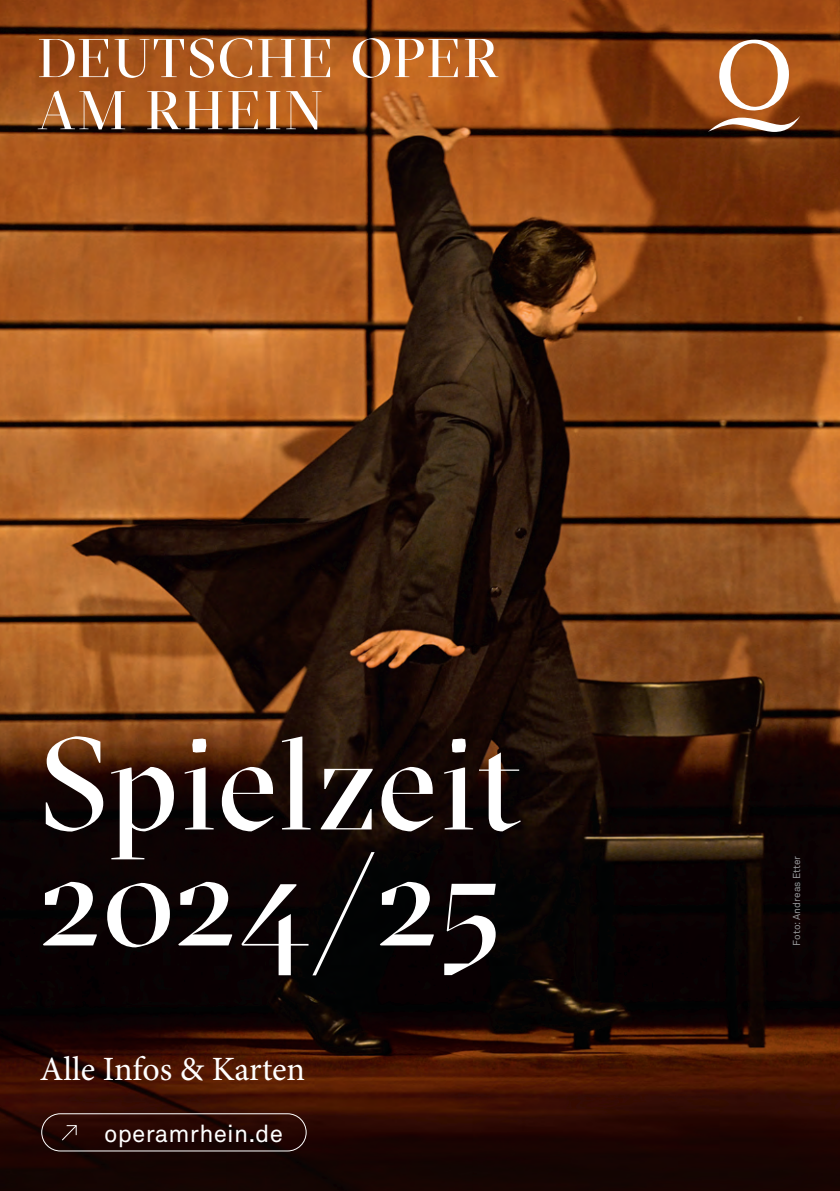
<style>
.page{position:relative;width:840px;height:1191px;background:#fff}
.page>*{position:absolute;margin:0;border:0;box-sizing:border-box;transform-origin:0 0}
.t1{font:130px/116px "GT Sectra Display";letter-spacing:.01em;color:#fff}
.t2{font:34px "Minion Pro";color:#fff}
.t3{font:24px "Akkurat Pro";letter-spacing:.01em;color:#fff}
.t4{font:10px "Akkurat Pro";letter-spacing:.005em;color:#949597}
</style>
<div class="page">
<img style="left:0;top:0;width:839px;height:1191px">
<svg style="left:38px;top:90px;width:283px;height:39px"></svg>
<svg style="left:39px;top:38px;width:459px;height:40px"></svg>
<svg style="left:707px;top:40px;width:92px;height:92px"></svg>
<div style="left:41px;top:1113px;width:265px;height:38px;border:1px solid #fff;border-radius:19px"></div>
<svg style="left:61px;top:1124px;width:16px;height:17px"></svg>
<p class="t1" style="left:40px;top:727px;width:482px">Spielzeit<br>2024/25</p>
<p class="t2" style="left:40px;top:1046px;width:267px">Alle Infos &amp; Karten</p>
<p class="t3" style="left:104px;top:1119px;width:180px">operamrhein.de</p>
<p class="t4" style="left:790px;top:945px;width:91px;rotate:-90deg">Foto: Andreas Etter</p>
</div>
